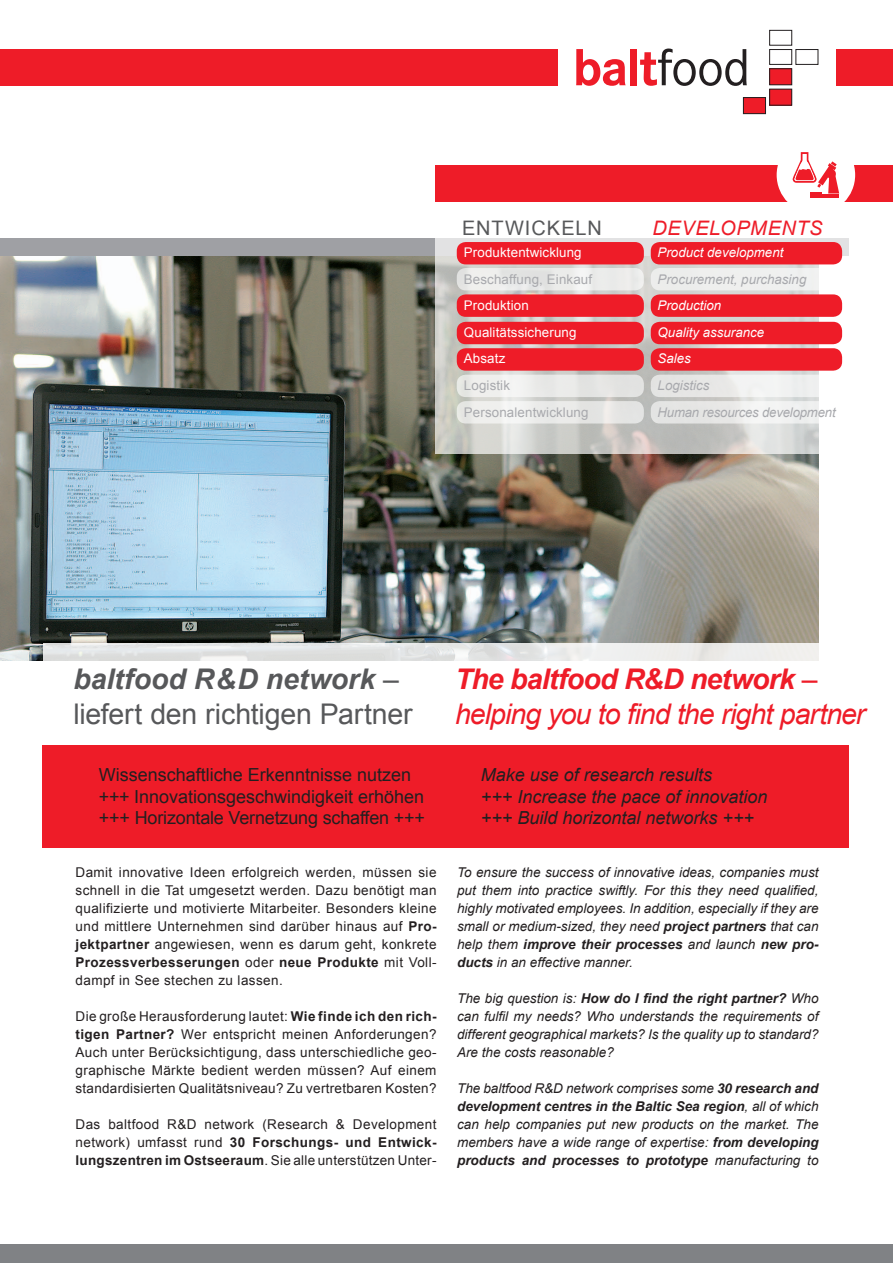
<style>
.page{position:relative;width:893px;height:1263px;background:#fff}
.page>*{position:absolute;margin:0;border:0;box-sizing:border-box;transform-origin:0 0}
.t1{font:italic 28.5px/34.2px "Arial";letter-spacing:-.035em;color:#ee1c28}
.t2{font:28.5px/34.2px "Arial";letter-spacing:-.005em;color:#57585a}
.t3{font:italic 19.95px "Arial";letter-spacing:.03em;color:#ee1c28}
.t4{font:19.95px "Arial";letter-spacing:.045em;color:#57585a}
.t5{font:18px/21.6px "Arial";color:#231f20}
.t6{font:italic 18px/21.6px "Arial";color:#231f20}
.t7{font:13.5px/18px "Arial";letter-spacing:.025em;color:#231f20;text-align:justify}
.t8{font:italic 13.5px/18px "Arial";color:#231f20;text-align:justify}
.t9{font:italic 13.35px/26.7px "Arial";color:#a8a9ad}
.t10{font:13.35px/26.7px "Arial";letter-spacing:.01em;color:#fff}
.t11{font:italic 13.35px/26.7px "Arial";color:#fff}
.t12{font:13.35px/26.7px "Arial";letter-spacing:.01em;color:#a8a9ad}
.s1{font-weight:700;font-style:italic}
.s2{font-weight:700}
</style>
<div class="page">
<div style="left:436px;top:166px;width:457px;height:36px;background:#ee1c28"></div>
<img style="left:0;top:256px;width:819px;height:404px">
<div style="left:0;top:238px;width:849px;height:18px;background:#9fa0a4"></div>
<svg style="left:436px;top:238px;width:413px;height:215px;background:#d4d1ce"></svg>
<svg style="left:43px;top:643px;width:776px;height:18px;background:#e6e7e6"></svg>
<div style="left:43px;top:745px;width:806px;height:103px;background:#ee1c28"></div>
<div style="left:795px;top:49px;width:23px;height:16px;border:1px solid #231f20"></div>
<div style="left:769px;top:30px;width:23px;height:16px;border:1px solid #231f20"></div>
<div style="left:769px;top:49px;width:23px;height:16px;border:1px solid #231f20"></div>
<div style="left:770px;top:69px;width:22px;height:16px;background:#ee1c28"></div>
<div style="left:769px;top:68px;width:23px;height:17px;border:1px solid #231f20"></div>
<div style="left:770px;top:89px;width:22px;height:16px;background:#ee1c28"></div>
<div style="left:769px;top:89px;width:23px;height:17px;border:1px solid #231f20"></div>
<div style="left:743px;top:98px;width:22px;height:16px;background:#ee1c28"></div>
<div style="left:743px;top:97px;width:23px;height:17px;border:1px solid #231f20"></div>
<svg style="left:576px;top:49px;width:50px;height:37px"></svg>
<div style="left:630px;top:49px;width:7px;height:36px;background:#ee1c28"></div>
<svg style="left:640px;top:49px;width:107px;height:37px"></svg>
<div style="left:0;top:49px;width:558px;height:36px;background:#ee1c28"></div>
<div style="left:837px;top:49px;width:56px;height:36px;background:#ee1c28"></div>
<div style="left:0;top:1245px;width:893px;height:18px;background:#808285"></div>
<div style="left:457px;top:242px;width:187px;height:22px;background:#ee1c28;border-radius:9px"></div>
<div style="left:457px;top:268px;width:187px;height:22px;background:#ebecea;border-radius:9px"></div>
<div style="left:457px;top:294px;width:187px;height:23px;background:#ee1c28;border-radius:9px"></div>
<div style="left:457px;top:322px;width:187px;height:22px;background:#ee1c28;border-radius:9px"></div>
<div style="left:457px;top:348px;width:187px;height:23px;background:#ee1c28;border-radius:9px"></div>
<div style="left:457px;top:375px;width:187px;height:22px;background:#e9e9e7;border-radius:9px"></div>
<div style="left:457px;top:401px;width:187px;height:22px;background:#eaebe9;border-radius:9px"></div>
<div style="left:651px;top:242px;width:191px;height:22px;background:#ee1c28;border-radius:9px"></div>
<div style="left:651px;top:268px;width:191px;height:22px;background:linear-gradient(to right,#e9eae8,#f7f8f7);border-radius:9px"></div>
<div style="left:651px;top:294px;width:191px;height:23px;background:#ee1c28;border-radius:9px"></div>
<div style="left:651px;top:322px;width:191px;height:22px;background:#ee1c28;border-radius:9px"></div>
<div style="left:651px;top:348px;width:191px;height:23px;background:#ee1c28;border-radius:9px"></div>
<div style="left:651px;top:375px;width:191px;height:22px;background:linear-gradient(to right,#e1e1e0,#fafbfb);border-radius:9px"></div>
<div style="left:651px;top:401px;width:191px;height:22px;background:linear-gradient(to right,#e0e0df,#fafbfb);border-radius:9px"></div>
<div style="left:777px;top:136px;width:78px;height:78px;background:#fff;border-radius:50%"></div>
<hr style="left:810px;top:194px;width:29px;height:4px;background:#ee1c28">
<svg style="left:793px;top:152px;width:46px;height:41px"></svg>
<h2 class="t4" style="left:462px;top:215px;width:141px">ENTWICKELN</h2>
<h2 class="t3" style="left:652px;top:215px;width:157px">Developments</h2>
<p class="t10" style="left:464px;top:239px;width:119px">Produktentwicklung</p>
<p class="t12" style="left:464px;top:266px;width:130px">Beschaffung, Einkauf</p>
<p class="t10" style="left:464px;top:292px;width:114px">Produktion<br>Qualitätssicherung<br>Absatz</p>
<p class="t12" style="left:464px;top:372px;width:126px">Logistik<br>Personalentwicklung</p>
<p class="t11" style="left:658px;top:239px;width:127px">Product development</p>
<p class="t9" style="left:658px;top:266px;width:150px">Procurement, purchasing</p>
<p class="t11" style="left:658px;top:292px;width:108px">Production<br>Quality assurance<br>Sales</p>
<p class="t9" style="left:658px;top:372px;width:180px">Logistics<br>Human resources development</p>
<h1 class="t2" style="left:73px;top:662px;width:341px"><span class="s1">baltfood R&amp;D network</span> – liefert den richtigen Partner</h1>
<h1 class="t1" style="left:455px;top:663px;width:412px"><span class="s2">The baltfood R&amp;D network</span> – helping you to find the right partner</h1>
<h3 class="t5" style="left:99px;top:764px;width:328px">Wissenschaftliche Erkenntnisse nutzen +++ Innovationsgeschwindigkeit erhöhen +++ Horizontale Vernetzung schaffen +++</h3>
<h3 class="t6" style="left:481px;top:764px;width:288px">Make use of research results<br>+++ Increase the pace of innovation +++ Build horizontal networks +++</h3>
<p class="t7" style="left:76px;top:863px;width:363px">Damit innovative Ideen erfolgreich werden, müssen sie schnell in die Tat umgesetzt werden. Dazu benötigt man qualifizierte und motivierte Mitarbeiter. Besonders kleine und mittlere Unternehmen sind darüber hinaus auf <span class="s2">Pro&shy;jektpartner</span> angewiesen, wenn es darum geht, konkrete <span class="s2">Prozessverbesserungen</span> oder <span class="s2">neue Produkte</span> mit Voll&shy;dampf in See stechen zu lassen.</p>
<p class="t7" style="left:76px;top:1007px;width:363px">Die große Herausforderung lautet: <span class="s2">Wie finde ich den rich&shy;tigen Partner?</span> Wer entspricht meinen Anforderungen?<br>Auch unter Berücksichtigung, dass unterschiedliche geo&shy;graphische Märkte bedient werden müssen? Auf einem standardisierten Qualitätsniveau? Zu vertretbaren Kosten?</p>
<p class="t7" style="left:76px;top:1115px;width:363px">Das baltfood R&amp;D network (Research &amp; Development network) umfasst rund <span class="s2">30 Forschungs- und Entwick&shy;lungszentren im Ostseeraum</span>. Sie alle unterstützen Unter-</p>
<p class="t8" style="left:457px;top:863px;width:363px">To ensure the success of innovative ideas, companies must put them into practice swiftly. For this they need qualified, highly motivated employees. In addition, especially if they are small or medium-sized, they need <span class="s2">project partners</span> that can help them <span class="s2">improve their processes</span> and launch <span class="s2">new pro&shy;ducts</span> in an effective manner.</p>
<p class="t8" style="left:457px;top:989px;width:363px">The big question is: <span class="s2">How do I find the right partner?</span> Who can fulfil my needs? Who understands the requirements of different geographical markets? Is the quality up to standard?<br>Are the costs reasonable?</p>
<p class="t8" style="left:457px;top:1079px;width:363px">The baltfood R&amp;D network comprises some <span class="s2">30 research and development centres in the Baltic Sea region</span>, all of which can help companies put new products on the market. The members have a wide range of expertise: <span class="s2">from developing products and processes to prototype</span> manufacturing to</p>
</div>
